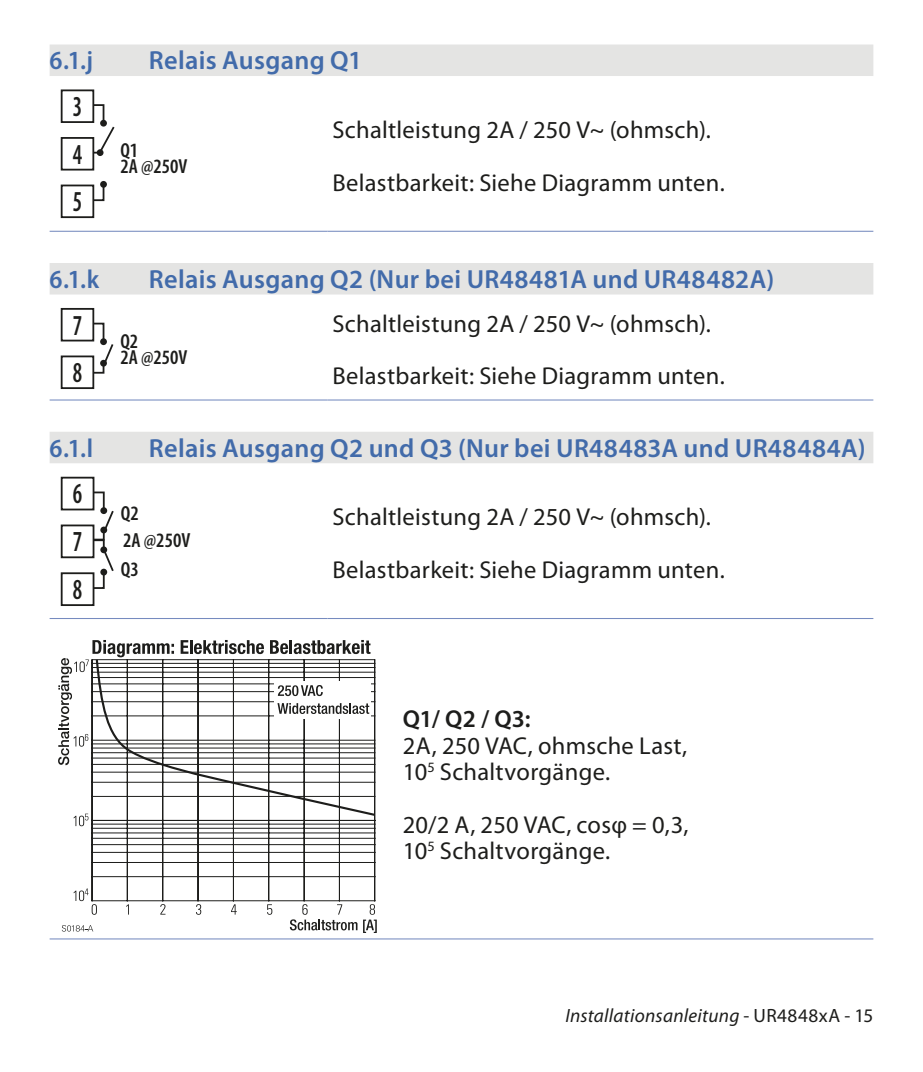
<style>
.page{position:relative;width:923px;height:1072px;background:#fff}
.page>*{position:absolute;margin:0;border:0;box-sizing:border-box;transform-origin:0 0}
.t1{font:600 condensed 29.05px/47.6px "Myriad Pro";color:#1d1d1b;text-align:justify;scale:.79 1}
.t2{font:600 26.25px "Myriad Pro";letter-spacing:.015em;color:#426baa}
.t3{font:600 semi-condensed 26.25px "Myriad Pro";color:#426baa}
.t4{font:24.5px/52.5px "Myriad Pro";letter-spacing:.01em;color:#1d1d1b}
.t5{font:600 24.5px "Myriad Pro";color:#1d1d1b}
.t6{font:600 condensed 20.3px/15.8px "Myriad Pro";color:#1d1d1b}
.t7{font:italic 19.25px "Myriad Pro";letter-spacing:.015em;color:#1d1d1b}
.s1{font-style:normal}
</style>
<div class="page">
<div style="left:50px;top:44px;width:823px;height:32px;background:#e4e4e3"></div>
<div style="left:50px;top:263px;width:823px;height:31px;background:#e4e4e3"></div>
<div style="left:50px;top:432px;width:823px;height:31px;background:#e4e4e3"></div>
<hr style="left:50px;top:231px;width:277px;height:1px;background:#768bbf">
<hr style="left:327px;top:231px;width:546px;height:1px;background:#768bbf">
<div style="left:61px;top:89px;width:33px;height:34px;border:2px solid #1d1d1b"></div>
<div style="left:61px;top:137px;width:33px;height:33px;border:2px solid #1d1d1b"></div>
<svg style="left:94px;top:182px;width:11px;height:20px"></svg>
<div style="left:100px;top:181px;width:7px;height:7px;background:#1d1d1b;border-radius:50%"></div>
<div style="left:61px;top:184px;width:33px;height:34px;border:2px solid #1d1d1b"></div>
<svg style="left:88px;top:103px;width:27px;height:51px"></svg>
<hr style="left:50px;top:399px;width:277px;height:1px;background:#768bbf">
<hr style="left:327px;top:399px;width:546px;height:1px;background:#768bbf">
<div style="left:61px;top:308px;width:33px;height:33px;border:2px solid #1d1d1b"></div>
<div style="left:61px;top:355px;width:33px;height:34px;border:2px solid #1d1d1b"></div>
<svg style="left:88px;top:322px;width:26px;height:52px"></svg>
<hr style="left:50px;top:618px;width:277px;height:1px;background:#768bbf">
<hr style="left:327px;top:618px;width:546px;height:1px;background:#768bbf">
<div style="left:61px;top:477px;width:33px;height:33px;border:2px solid #1d1d1b"></div>
<div style="left:61px;top:524px;width:33px;height:34px;border:2px solid #1d1d1b"></div>
<div style="left:61px;top:572px;width:33px;height:34px;border:2px solid #1d1d1b"></div>
<svg style="left:88px;top:490px;width:26px;height:100px"></svg>
<hr style="left:50px;top:938px;width:348px;height:1px;background:#768bbf">
<hr style="left:398px;top:938px;width:475px;height:1px;background:#768bbf">
<hr style="left:92px;top:832px;width:283px;height:1px;background:#1d1d1b">
<hr style="left:92px;top:827px;width:283px;height:1px;background:#1d1d1b">
<hr style="left:92px;top:823px;width:283px;height:1px;background:#1d1d1b">
<hr style="left:92px;top:819px;width:283px;height:2px;background:#1d1d1b">
<hr style="left:92px;top:900px;width:283px;height:1px;background:#1d1d1b">
<hr style="left:92px;top:876px;width:283px;height:1px;background:#1d1d1b">
<hr style="left:92px;top:795px;width:283px;height:2px;background:#1d1d1b">
<hr style="left:92px;top:861px;width:283px;height:2px;background:#1d1d1b">
<hr style="left:92px;top:781px;width:283px;height:1px;background:#1d1d1b">
<hr style="left:92px;top:851px;width:283px;height:2px;background:#1d1d1b">
<hr style="left:92px;top:771px;width:283px;height:1px;background:#1d1d1b">
<hr style="left:92px;top:844px;width:283px;height:1px;background:#1d1d1b">
<hr style="left:92px;top:837px;width:283px;height:2px;background:#1d1d1b">
<hr style="left:91px;top:659px;width:2px;height:242px;background:#1d1d1b">
<hr style="left:127px;top:659px;width:1px;height:242px;background:#1d1d1b">
<hr style="left:162px;top:659px;width:1px;height:242px;background:#1d1d1b">
<hr style="left:197px;top:659px;width:2px;height:242px;background:#1d1d1b">
<hr style="left:233px;top:659px;width:1px;height:242px;background:#1d1d1b">
<hr style="left:268px;top:659px;width:1px;height:242px;background:#1d1d1b">
<hr style="left:303px;top:659px;width:2px;height:242px;background:#1d1d1b">
<hr style="left:339px;top:659px;width:1px;height:242px;background:#1d1d1b">
<hr style="left:374px;top:659px;width:1px;height:242px;background:#1d1d1b">
<svg style="left:126px;top:904px;width:3px;height:10px"></svg>
<svg style="left:160px;top:904px;width:5px;height:10px"></svg>
<svg style="left:196px;top:904px;width:5px;height:10px"></svg>
<svg style="left:231px;top:904px;width:6px;height:10px"></svg>
<svg style="left:267px;top:904px;width:5px;height:10px"></svg>
<svg style="left:74px;top:888px;width:23px;height:26px"></svg>
<svg style="left:74px;top:813px;width:14px;height:13px"></svg>
<svg style="left:62px;top:925px;width:31px;height:6px"></svg>
<svg style="left:94px;top:659px;width:282px;height:158px"></svg>
<svg style="left:181px;top:640px;width:83px;height:14px"></svg>
<svg style="left:270px;top:640px;width:18px;height:14px"></svg>
<hr style="left:289px;top:640px;width:3px;height:14px;background:#1d1d1b">
<svg style="left:294px;top:640px;width:76px;height:14px"></svg>
<svg style="left:58px;top:640px;width:116px;height:125px"></svg>
<div style="left:274px;top:680px;width:97px;height:38px;background:#fff"></div>
<svg style="left:278px;top:685px;width:45px;height:11px"></svg>
<svg style="left:277px;top:703px;width:92px;height:11px"></svg>
<svg style="left:290px;top:904px;width:67px;height:26px"></svg>
<svg style="left:363px;top:904px;width:14px;height:29px"></svg>
<p class="t3" style="left:50px;top:46px;width:45px">6.1.j</p>
<p class="t2" style="left:149px;top:46px;width:215px">Relais Ausgang Q1</p>
<p class="t1" style="left:73px;top:82px;width:13px">3<br>4<br>5</p>
<p class="t6" style="left:120px;top:142px;width:68px">Q1<br>2A @250V</p>
<p class="t4" style="left:332px;top:104px;width:394px">Schaltleistung 2A / 250 V~ (ohmsch).<br>Belastbarkeit: Siehe Diagramm unten.</p>
<p class="t3" style="left:50px;top:264px;width:51px">6.1.k</p>
<p class="t2" style="left:149px;top:264px;width:627px">Relais Ausgang Q2 (Nur bei UR48481A und UR48482A)</p>
<p class="t1" style="left:73px;top:300px;width:13px">7<br>8</p>
<p class="t4" style="left:332px;top:298px;width:394px">Schaltleistung 2A / 250 V~ (ohmsch).<br>Belastbarkeit: Siehe Diagramm unten.</p>
<p class="t6" style="left:120px;top:333px;width:68px">Q2<br>2A @250V</p>
<p class="t3" style="left:50px;top:433px;width:45px">6.1.l</p>
<p class="t2" style="left:149px;top:433px;width:718px">Relais Ausgang Q2 und Q3 (Nur bei UR48483A und UR48484A)</p>
<p class="t1" style="left:73px;top:469px;width:13px">6<br>7<br>8</p>
<p class="t6" style="left:121px;top:504px;width:19px">Q2</p>
<p class="t6" style="left:123px;top:532px;width:69px">2A @250V</p>
<p class="t6" style="left:121px;top:561px;width:19px">Q3</p>
<p class="t4" style="left:332px;top:491px;width:394px">Schaltleistung 2A / 250 V~ (ohmsch).<br>Belastbarkeit: Siehe Diagramm unten.</p>
<p class="t5" style="left:403px;top:705px;width:129px">Q1/ Q2 / Q3:</p>
<p class="t4" style="left:403px;top:733px;width:286px;line-height:26.2px">2A, 250 VAC, ohmsche Last,<br>10<sup>5</sup> Schaltvorgänge.</p>
<p class="t4" style="left:403px;top:811px;width:287px;line-height:26.2px">20/2 A, 250 VAC, cosφ = 0,3,<br>10<sup>5</sup> Schaltvorgänge.</p>
<p class="t7" style="left:565px;top:1005px;width:309px">Installationsanleitung <span class="s1">- UR4848xA - 15</span></p>
</div>
